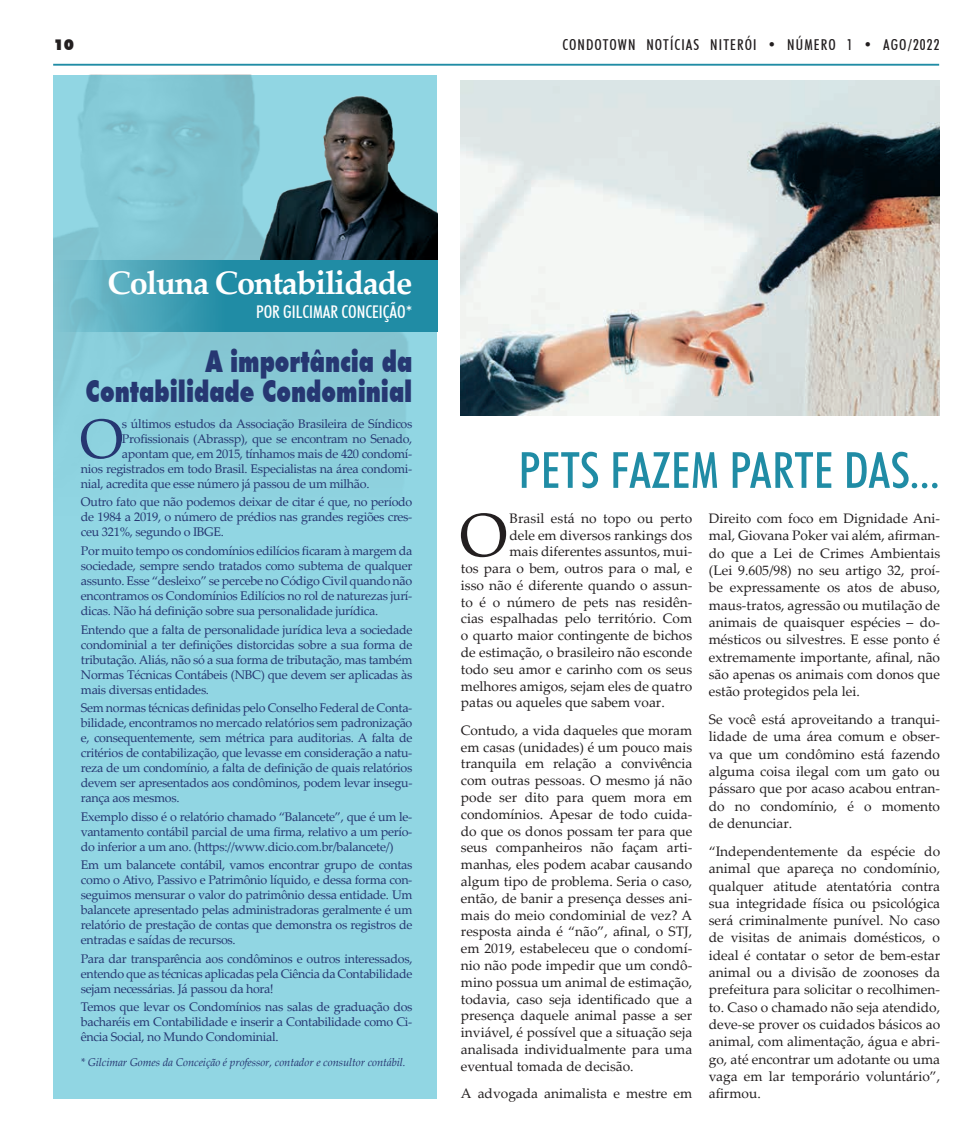
<style>
.page{position:relative;width:975px;height:1134px;background:#fff}
.page>*{position:absolute;margin:0;border:0;box-sizing:border-box;transform-origin:0 0}
.t1{font:61.12px "Palatino Linotype";color:#231f20}
.t2{font:55.62px "Palatino Linotype";color:#263772}
.t3{font:500 condensed 50px "Futura BT";letter-spacing:.01em;color:#208ca5}
.t4{font:700 32.5px "Palatino Linotype";letter-spacing:-.04em;color:#fff}
.t5{font:900 30px/30px "Futura BT";color:#263772;text-align:right;scale:.75 1}
.t6{font:500 condensed 17.5px "Futura BT";color:#fff}
.t7{font:500 condensed 15px "Futura BT";letter-spacing:.075em;color:#231f20}
.t8{font:900 15px "Futura BT";color:#231f20}
.t9{font:13.75px/17.2px "Palatino Linotype";color:#231f20;text-align:justify}
.t10{font:12.5px/15px "Palatino Linotype";letter-spacing:-.025em;color:#263772;text-align:justify}
.t11{font:italic 11.25px "Palatino Linotype";letter-spacing:-.01em;color:#263772}
</style>
<div class="page">
<hr style="left:53px;top:64px;width:886px;height:2px;background:#208ca5">
<div style="left:53px;top:75px;width:384px;height:1023px;background:#91d6e3"></div>
<img style="left:260px;top:95px;width:177px;height:165px">
<svg style="left:53px;top:260px;width:384px;height:71px;background:#3799af"></svg>
<img style="left:460px;top:81px;width:479px;height:335px">
<p class="t8" style="left:54px;top:35px;width:22px">10</p>
<p class="t7" style="left:562px;top:36px;width:378px">CONDOTOWN NOTÍCIAS NITERÓI • NÚMERO 1 • AGO/2022</p>
<h3 class="t4" style="left:107px;top:260px;width:306px">Coluna Contabilidade</h3>
<p class="t6" style="left:256px;top:301px;width:158px">POR GILCIMAR CONCEIÇÃO*</p>
<h3 class="t5" style="left:86px;top:346px;width:437px">A importância da<br>Contabilidade Condominial</h3>
<h2 class="t2" style="left:80px;top:399px;width:45px">O</h2>
<p class="t10" style="left:122px;top:416px;width:292px">s últimos estudos da Associação Brasileira de Síndicos</p>
<p class="t10" style="left:122px;top:431px;width:292px">Profissionais (Abrassp), que se encontram no Senado,</p>
<p class="t10" style="left:122px;top:446px;width:292px">apontam que, em 2015, tínhamos mais de 420 condomí-</p>
<p class="t10" style="left:81px;top:461px;width:333px">nios registrados em todo Brasil. Especialistas na área condomi-</p>
<p class="t10" style="left:81px;top:476px;width:290px">nial, acredita que esse número já passou de um milhão.</p>
<p class="t10" style="left:81px;top:494px;width:333px">Outro fato que não podemos deixar de citar é que, no período de 1984 a 2019, o número de prédios nas grandes regiões cres&shy;ceu 321%, segundo o IBGE.</p>
<p class="t10" style="left:81px;top:543px;width:333px">Por muito tempo os condomínios edilícios ficaram à margem da sociedade, sempre sendo tratados como subtema de qualquer assunto. Esse “desleixo” se percebe no Código Civil quando não encontramos os Condomínios Edilícios no rol de naturezas jurí&shy;dicas. Não há definição sobre sua personalidade jurídica.</p>
<p class="t10" style="left:81px;top:621px;width:333px">Entendo que a falta de personalidade jurídica leva a sociedade condominial a ter definições distorcidas sobre a sua forma de tributação. Aliás, não só a sua forma de tributação, mas também Normas Técnicas Contábeis (NBC) que devem ser aplicadas às mais diversas entidades.</p>
<p class="t10" style="left:81px;top:700px;width:333px">Sem normas técnicas definidas pelo Conselho Federal de Conta&shy;bilidade, encontramos no mercado relatórios sem padronização e, consequentemente, sem métrica para auditorias. A falta de critérios de contabilização, que levasse em consideração a natu&shy;reza de um condomínio, a falta de definição de quais relatórios devem ser apresentados aos condôminos, podem levar insegu&shy;rança aos mesmos.</p>
<p class="t10" style="left:81px;top:808px;width:333px">Exemplo disso é o relatório chamado “Balancete”, que é um le&shy;vantamento contábil parcial de uma firma, relativo a um perío&shy;do inferior a um ano. (https://www.dicio.com.br/balancete/)</p>
<p class="t10" style="left:81px;top:857px;width:333px">Em um balancete contábil, vamos encontrar grupo de contas como o Ativo, Passivo e Patrimônio líquido, e dessa forma con&shy;seguimos mensurar o valor do patrimônio dessa entidade. Um balancete apresentado pelas administradoras geralmente é um relatório de prestação de contas que demonstra os registros de entradas e saídas de recursos.</p>
<p class="t10" style="left:81px;top:950px;width:333px">Para dar transparência aos condôminos e outros interessados, entendo que as técnicas aplicadas pela Ciência da Contabilidade sejam necessárias. Já passou da hora!</p>
<p class="t10" style="left:81px;top:999px;width:333px">Temos que levar os Condomínios nas salas de graduação dos bacharéis em Contabilidade e inserir a Contabilidade como Ci&shy;ência Social, no Mundo Condominial.</p>
<p class="t11" style="left:81px;top:1054px;width:326px">* Gilcimar Gomes da Conceição é professor, contador e consultor contábil.</p>
<h3 class="t3" style="left:518px;top:440px;width:422px">PETS FAZEM PARTE DAS...</h3>
<h1 class="t1" style="left:459px;top:492px;width:50px">O</h1>
<p class="t9" style="left:509px;top:509px;width:184px">Brasil está no topo ou perto</p>
<p class="t9" style="left:509px;top:526px;width:184px">dele em diversos rankings dos</p>
<p class="t9" style="left:509px;top:542px;width:184px">mais diferentes assuntos, mui-</p>
<p class="t9" style="left:461px;top:559px;width:233px">tos para o bem, outros para o mal, e</p>
<p class="t9" style="left:461px;top:576px;width:233px">isso não é diferente quando o assun-</p>
<p class="t9" style="left:461px;top:593px;width:233px">to é o número de pets nas residên-</p>
<p class="t9" style="left:461px;top:609px;width:233px">cias espalhadas pelo território. Com</p>
<p class="t9" style="left:461px;top:626px;width:233px">o quarto maior contingente de bichos</p>
<p class="t9" style="left:461px;top:643px;width:233px">de estimação, o brasileiro não esconde</p>
<p class="t9" style="left:461px;top:660px;width:233px">todo seu amor e carinho com os seus</p>
<p class="t9" style="left:461px;top:677px;width:233px">melhores amigos, sejam eles de quatro</p>
<p class="t9" style="left:461px;top:693px;width:205px">patas ou aqueles que sabem voar.</p>
<p class="t9" style="left:461px;top:721px;width:233px;line-height:16.8px">Contudo, a vida daqueles que moram em casas (unidades) é um pouco mais tranquila em relação a convivência com outras pessoas. O mesmo já não pode ser dito para quem mora em condomínios. Apesar de todo cuida&shy;do que os donos possam ter para que seus companheiros não façam arti&shy;manhas, eles podem acabar causando algum tipo de problema. Seria o caso, então, de banir a presença desses ani&shy;mais do meio condominial de vez? A resposta ainda é “não”, afinal, o STJ, em 2019, estabeleceu que o condomí&shy;nio não pode impedir que um condô&shy;mino possua um animal de estimação, todavia, caso seja identificado que a presença daquele animal passe a ser inviável, é possível que a situação seja analisada individualmente para uma eventual tomada de decisão.</p>
<p class="t9" style="left:461px;top:1084px;width:233px">A advogada animalista e mestre em</p>
<p class="t9" style="left:708px;top:509px;width:233px">Direito com foco em Dignidade Ani&shy;mal, Giovana Poker vai além, afirman&shy;do que a Lei de Crimes Ambientais (Lei 9.605/98) no seu artigo 32, proí&shy;be expressamente os atos de abuso, maus-tratos, agressão ou mutilação de animais de quaisquer espécies – do&shy;mésticos ou silvestres. E esse ponto é extremamente importante, afinal, não são apenas os animais com donos que estão protegidos pela lei.</p>
<p class="t9" style="left:708px;top:710px;width:233px">Se você está aproveitando a tranqui&shy;lidade de uma área comum e obser&shy;va que um condômino está fazendo alguma coisa ilegal com um gato ou pássaro que por acaso acabou entran&shy;do no condomínio, é o momento de denunciar.</p>
<p class="t9" style="left:708px;top:842px;width:233px">“Independentemente da espécie do animal que apareça no condomínio, qualquer atitude atentatória contra sua integridade física ou psicológica será criminalmente punível. No caso de visitas de animais domésticos, o ideal é contatar o setor de bem-estar animal ou a divisão de zoonoses da prefeitura para solicitar o recolhimen&shy;to. Caso o chamado não seja atendido, deve-se prover os cuidados básicos ao animal, com alimentação, água e abri&shy;go, até encontrar um adotante ou uma vaga em lar temporário voluntário”, afirmou.</p>
</div>
